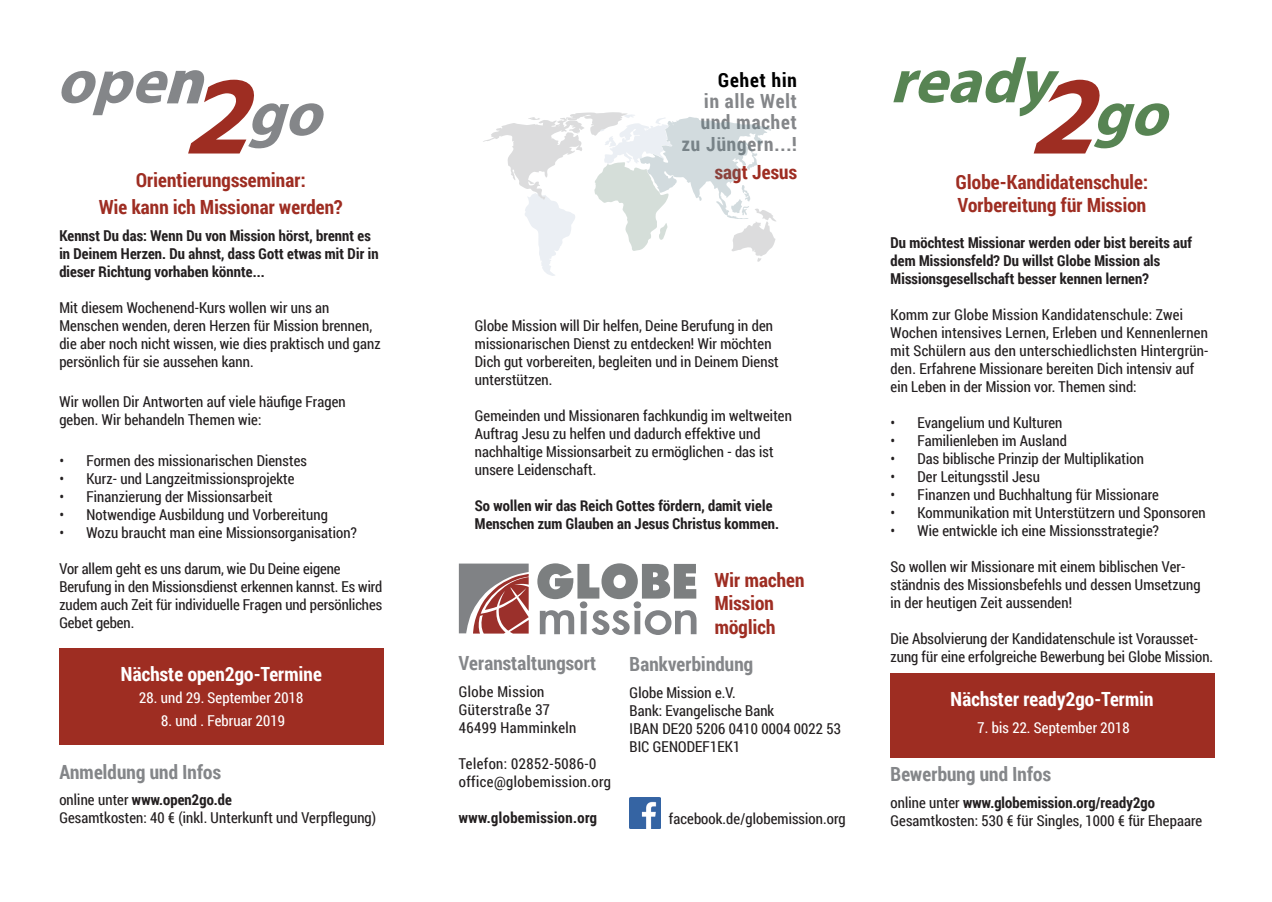
<style>
.page{position:relative;width:1272px;height:902px;background:#fff}
.page>*{position:absolute;margin:0;border:0;box-sizing:border-box;transform-origin:0 0}
.t1{font:700 19.5px/23.4px "Roboto Condensed";color:#9e2d22}
.t2{font:700 19.5px/21.5px "Roboto Condensed";color:#848689;text-align:right}
.t3{font:700 19.5px "Roboto Condensed";color:#fff}
.t4{font:700 19.5px "Roboto Condensed";color:#000}
.t5{font:15px/18px "Roboto Condensed";color:#231f20}
.t6{font:700 15px/18px "Roboto Condensed";color:#231f20}
.t7{font:15px "Roboto Condensed";color:#fff}
.s1{font-weight:700}
</style>
<div class="page">
<svg style="left:61px;top:70px;width:263px;height:83px"></svg>
<svg style="left:893px;top:57px;width:277px;height:96px"></svg>
<svg style="left:459px;top:563px;width:69px;height:70px;background:#a07675"></svg>
<svg style="left:537px;top:563px;width:159px;height:72px"></svg>
<svg style="left:483px;top:112px;width:293px;height:164px"></svg>
<div style="left:59px;top:648px;width:324px;height:96px;background:#9e2d22"></div>
<div style="left:890px;top:673px;width:324px;height:84px;background:#9e2d22"></div>
<img style="left:629px;top:797px;width:31px;height:31px">
<h1 class="t1" style="left:99px;top:166px;width:246px;line-height:27px;text-align:center">Orientierungsseminar:<br>Wie kann ich Missionar werden?</h1>
<p class="t6" style="left:59px;top:226px;width:321px">Kennst Du das: Wenn Du von Mission hörst, brennt es in Deinem Herzen. Du ahnst, dass Gott etwas mit Dir in dieser Richtung vorhaben könnte...</p>
<p class="t5" style="left:59px;top:298px;width:323px">Mit diesem Wochenend-Kurs wollen wir uns an Menschen wenden, deren Herzen für Mission brennen, die aber noch nicht wissen, wie dies praktisch und ganz persönlich für sie aussehen kann.</p>
<p class="t5" style="left:59px;top:392px;width:288px">Wir wollen Dir Antworten auf viele häufige Fragen geben. Wir behandeln Themen wie:</p>
<p class="t5" style="left:59px;top:450px;width:249px">• Formen des missionarischen Dienstes</p>
<p class="t5" style="left:59px;top:468px;width:237px">• Kurz- und Langzeitmissionsprojekte</p>
<p class="t5" style="left:59px;top:486px;width:215px">• Finanzierung der Missionsarbeit</p>
<p class="t5" style="left:59px;top:504px;width:270px">• Notwendige Ausbildung und Vorbereitung</p>
<p class="t5" style="left:59px;top:522px;width:299px">• Wozu braucht man eine Missionsorganisation?</p>
<p class="t5" style="left:59px;top:558px;width:325px">Vor allem geht es uns darum, wie Du Deine eigene Berufung in den Missionsdienst erkennen kannst. Es wird zudem auch Zeit für individuelle Fragen und persönliches Gebet geben.</p>
<h1 class="t3" style="left:121px;top:660px;width:203px">Nächste open2go-Termine</h1>
<p class="t7" style="left:139px;top:687px;width:166px">28. und 29. September 2018</p>
<p class="t7" style="left:161px;top:709px;width:126px">8. und . Februar 2019</p>
<h1 class="t2" style="left:59px;top:760px;width:164px">Anmeldung und Infos</h1>
<p class="t5" style="left:59px;top:790px;width:319px">online unter <span class="s1">www.open2go.de<br></span>Gesamtkosten: 40 € (inkl. Unterkunft und Verpflegung)</p>
<h1 class="t4" style="left:718px;top:67px;width:81px">Gehet hin</h1>
<h1 class="t2" style="left:681px;top:90px;width:117px">in alle Welt und machet zu Jüngern...!</h1>
<h1 class="t1" style="left:714px;top:159px;width:84px">sagt Jesus</h1>
<p class="t5" style="left:475px;top:316px;width:306px">Globe Mission will Dir helfen, Deine Berufung in den missionarischen Dienst zu entdecken! Wir möchten Dich gut vorbereiten, begleiten und in Deinem Dienst unterstützen.</p>
<p class="t5" style="left:475px;top:406px;width:319px">Gemeinden und Missionaren fachkundig im weltweiten Auftrag Jesu zu helfen und dadurch effektive und nachhaltige Missionsarbeit zu ermöglichen - das ist unsere Leidenschaft.</p>
<p class="t6" style="left:475px;top:495px;width:306px">So wollen wir das Reich Gottes fördern, damit viele<br>Menschen zum Glauben an Jesus Christus kommen.</p>
<h1 class="t2" style="left:459px;top:652px;width:139px">Veranstaltungsort</h1>
<p class="t5" style="left:459px;top:682px;width:119px">Globe Mission<br>Güterstraße 37<br>46499 Hamminkeln</p>
<p class="t5" style="left:459px;top:754px;width:154px">Telefon: 02852-5086-0 office@globemission.org</p>
<p class="t6" style="left:459px;top:808px;width:140px">www.globemission.org</p>
<h1 class="t1" style="left:714px;top:567px;width:92px">Wir machen<br>Mission möglich</h1>
<h1 class="t2" style="left:629px;top:653px;width:126px">Bankverbindung</h1>
<p class="t5" style="left:629px;top:683px;width:213px">Globe Mission e.V.<br>Bank: Evangelische Bank<br>IBAN DE20 5206 0410 0004 0022 53<br>BIC GENODEF1EK1</p>
<p class="t5" style="left:669px;top:809px;width:179px">facebook.de/globemission.org</p>
<h1 class="t1" style="left:955px;top:169px;width:194px">Globe-Kandidatenschule:<br>Vorbereitung für Mission</h1>
<p class="t6" style="left:890px;top:233px;width:303px">Du möchtest Missionar werden oder bist bereits auf dem Missionsfeld? Du willst Globe Mission als<br>Missionsgesellschaft besser kennen lernen?</p>
<p class="t5" style="left:890px;top:305px;width:320px">Komm zur Globe Mission Kandidatenschule: Zwei Wochen intensives Lernen, Erleben und Kennenlernen mit Schülern aus den unterschiedlichsten Hintergrün&shy;den. Erfahrene Missionare bereiten Dich intensiv auf ein Leben in der Mission vor. Themen sind:</p>
<p class="t5" style="left:890px;top:413px;width:174px">• Evangelium und Kulturen</p>
<p class="t5" style="left:890px;top:431px;width:178px">• Familienleben im Ausland</p>
<p class="t5" style="left:890px;top:449px;width:255px">• Das biblische Prinzip der Multiplikation</p>
<p class="t5" style="left:890px;top:467px;width:151px">• Der Leitungsstil Jesu</p>
<p class="t5" style="left:890px;top:485px;width:270px">• Finanzen und Buchhaltung für Missionare</p>
<p class="t5" style="left:890px;top:503px;width:317px">• Kommunikation mit Unterstützern und Sponsoren</p>
<p class="t5" style="left:890px;top:521px;width:270px">• Wie entwickle ich eine Missionsstrategie?</p>
<p class="t5" style="left:890px;top:557px;width:312px">So wollen wir Missionare mit einem biblischen Ver&shy;ständnis des Missionsbefehls und dessen Umsetzung in der heutigen Zeit aussenden!</p>
<p class="t5" style="left:890px;top:629px;width:324px">Die Absolvierung der Kandidatenschule ist Vorausset&shy;zung für eine erfolgreiche Bewerbung bei Globe Mission.</p>
<h1 class="t3" style="left:950px;top:685px;width:205px">Nächster ready2go-Termin</h1>
<p class="t7" style="left:977px;top:716px;width:154px">7. bis 22. September 2018</p>
<h1 class="t2" style="left:890px;top:762px;width:163px">Bewerbung und Infos</h1>
<p class="t5" style="left:890px;top:792px;width:313px">online unter <span class="s1">www.globemission.org/ready2go<br></span>Gesamtkosten: 530 € für Singles, 1000 € für Ehepaare</p>
</div>
